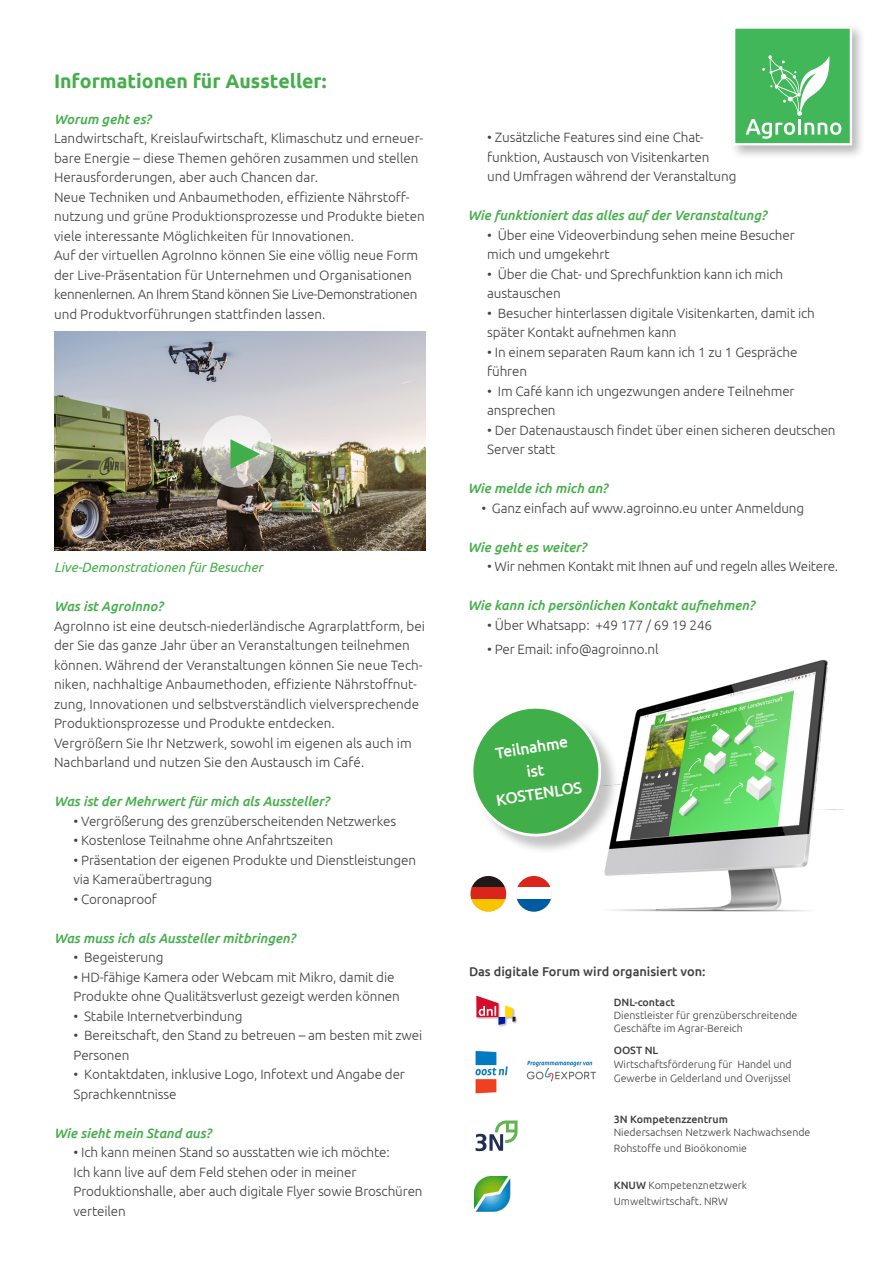
<style>
.page{position:relative;width:893px;height:1263px;background:#fff}
.page>*{position:absolute;margin:0;border:0;box-sizing:border-box;transform-origin:0 0}
.t1{font:700 19.5px "Ubuntu";color:#44ae4a}
.t2{font:500 15.75px/23.4px "Ubuntu";color:#fff;text-align:center}
.t3{font:300 13.5px/19.5px "Ubuntu";letter-spacing:-.01em;color:#404040}
.t4{font:italic 500 13.5px "Ubuntu";color:#44ae4a}
.t5{font:italic 13.5px "Ubuntu";color:#44ae4a}
.t6{font:500 12.75px "Ubuntu";color:#404040}
.t7{font:300 10.65px/12.8px "Ubuntu";color:#404040}
.t8{font:500 10.65px "Ubuntu";color:#404040}
.s1{font-weight:500;font-style:italic;color:#44ae4a}
.s2{font-weight:500}
</style>
<div class="page">
<svg style="left:476px;top:1120px;width:42px;height:31px"></svg>
<svg style="left:476px;top:996px;width:41px;height:31px"></svg>
<img style="left:475px;top:1050px;width:121px;height:44px">
<img style="left:475px;top:1176px;width:35px;height:35px">
<div style="left:730px;top:23px;width:136px;height:137px;background:#231f20;opacity:.32"></div>
<div style="left:734px;top:28px;width:117px;height:116px;background:#42b759"></div>
<div style="left:733px;top:26px;width:119px;height:119px;border:2px solid #fff"></div>
<svg style="left:746px;top:55px;width:95px;height:84px"></svg>
<img style="left:54px;top:332px;width:371px;height:218px">
<svg style="left:202px;top:415px;width:72px;height:73px"></svg>
<svg style="left:230px;top:439px;width:30px;height:30px"></svg>
<img style="left:604px;top:659px;width:239px;height:253px">
<svg style="left:516px;top:899px;width:35px;height:12px"></svg>
<svg style="left:517px;top:876px;width:34px;height:11px"></svg>
<svg style="left:472px;top:876px;width:33px;height:11px"></svg>
<svg style="left:471px;top:899px;width:35px;height:13px"></svg>
<div style="left:470px;top:887px;width:36px;height:12px;background:#da251c"></div>
<div style="left:473px;top:708px;width:146px;height:147px;background:#231f20;opacity:.26"></div>
<svg style="left:473px;top:708px;width:131px;height:132px"></svg>
<p class="t1" style="left:54px;top:69px;width:274px">Informationen für Aussteller:</p>
<p class="t3" style="left:54px;top:109px;width:372px"><span class="s1">Worum geht es?<br></span>Landwirtschaft, Kreislaufwirtschaft, Klimaschutz und erneuer&shy;bare Energie – diese Themen gehören zusammen und stellen Herausforderungen, aber auch Chancen dar.<br>Neue Techniken und Anbaumethoden, effiziente Nährstoff&shy;nutzung und grüne Produktionsprozesse und Produkte bieten viele interessante Möglichkeiten für Innovationen.<br>Auf der virtuellen AgroInno können Sie eine völlig neue Form der Live-Präsentation für Unternehmen und Organisationen kennenlernen. An Ihrem Stand können Sie Live-Demonstrationen und Produktvorführungen stattfinden lassen.</p>
<p class="t5" style="left:54px;top:559px;width:210px">Live-Demonstrationen für Besucher</p>
<p class="t3" style="left:54px;top:596px;width:372px"><span class="s1">Was ist AgroInno?<br></span>AgroInno ist eine deutsch-niederländische Agrarplattform, bei der Sie das ganze Jahr über an Veranstaltungen teilnehmen können. Während der Veranstaltungen können Sie neue Tech&shy;niken, nachhaltige Anbaumethoden, effiziente Nährstoffnut&shy;zung, Innovationen und selbstverständlich vielversprechende Produktionsprozesse und Produkte entdecken.<br>Vergrößern Sie Ihr Netzwerk, sowohl im eigenen als auch im Nachbarland und nutzen Sie den Austausch im Café.</p>
<p class="t4" style="left:54px;top:793px;width:277px">Was ist der Mehrwert für mich als Aussteller?</p>
<p class="t3" style="left:73px;top:811px;width:324px">• Vergrößerung des grenzüberscheitenden Netzwerkes</p>
<p class="t3" style="left:73px;top:830px;width:261px">• Kostenlose Teilnahme ohne Anfahrtszeiten</p>
<p class="t3" style="left:73px;top:850px;width:344px">• Präsentation der eigenen Produkte und Dienstleistungen via Kameraübertragung</p>
<p class="t3" style="left:73px;top:889px;width:85px">• Coronaproof</p>
<p class="t4" style="left:54px;top:929px;width:243px">Was muss ich als Aussteller mitbringen?</p>
<p class="t3" style="left:73px;top:947px;width:91px">• Begeisterung</p>
<p class="t3" style="left:73px;top:967px;width:328px">• HD-fähige Kamera oder Webcam mit Mikro, damit die<br>Produkte ohne Qualitätsverlust gezeigt werden können</p>
<p class="t3" style="left:73px;top:1006px;width:170px">• Stabile Internetverbindung</p>
<p class="t3" style="left:73px;top:1025px;width:350px">• Bereitschaft, den Stand zu betreuen – am besten mit zwei<br>Personen</p>
<p class="t3" style="left:73px;top:1064px;width:333px">• Kontaktdaten, inklusive Logo, Infotext und Angabe der<br>Sprachkenntnisse</p>
<p class="t4" style="left:54px;top:1124px;width:159px">Wie sieht mein Stand aus?</p>
<p class="t3" style="left:73px;top:1142px;width:318px">• Ich kann meinen Stand so ausstatten wie ich möchte:</p>
<p class="t3" style="left:73px;top:1162px;width:284px">Ich kann live auf dem Feld stehen oder in meiner</p>
<p class="t3" style="left:73px;top:1181px;width:351px">Produktionshalle, aber auch digitale Flyer sowie Broschüren verteilen</p>
<p class="t3" style="left:487px;top:127px;width:251px">• Zusätzliche Features sind eine Chat&shy;funktion, Austausch von Visitenkarten<br>und Umfragen während der Veranstaltung</p>
<p class="t4" style="left:468px;top:207px;width:300px">Wie funktioniert das alles auf der Veranstaltung?</p>
<p class="t3" style="left:487px;top:225px;width:309px">• Über eine Videoverbindung sehen meine Besucher mich und umgekehrt</p>
<p class="t3" style="left:487px;top:264px;width:297px">• Über die Chat- und Sprechfunktion kann ich mich austauschen</p>
<p class="t3" style="left:487px;top:303px;width:329px">• Besucher hinterlassen digitale Visitenkarten, damit ich später Kontakt aufnehmen kann</p>
<p class="t3" style="left:487px;top:342px;width:312px">• In einem separaten Raum kann ich 1 zu 1 Gespräche führen</p>
<p class="t3" style="left:487px;top:381px;width:309px">• Im Café kann ich ungezwungen andere Teilnehmer ansprechen</p>
<p class="t3" style="left:487px;top:420px;width:350px">• Der Datenaustausch findet über einen sicheren deutschen<br>Server statt</p>
<p class="t4" style="left:468px;top:480px;width:142px">Wie melde ich mich an?</p>
<p class="t3" style="left:481px;top:498px;width:324px">• Ganz einfach auf www.agroinno.eu unter Anmeldung</p>
<p class="t4" style="left:468px;top:539px;width:120px">Wie geht es weiter?</p>
<p class="t3" style="left:487px;top:556px;width:353px">• Wir nehmen Kontakt mit Ihnen auf und regeln alles Weitere.</p>
<p class="t4" style="left:468px;top:597px;width:288px">Wie kann ich persönlichen Kontakt aufnehmen?</p>
<p class="t3" style="left:487px;top:615px;width:226px">• Über Whatsapp: +49 177 / 69 19 246</p>
<p class="t3" style="left:487px;top:639px;width:173px">• Per Email: info@agroinno.nl</p>
<p class="t2" style="left:494px;top:741px;width:75px;rotate:-9deg">Teilnahme ist</p>
<p class="t2" style="left:494px;top:788px;width:88px;rotate:-9deg">KOSTENLOS</p>
<p class="t6" style="left:469px;top:963px;width:238px">Das digitale Forum wird organisiert von:</p>
<p class="t8" style="left:614px;top:996px;width:63px">DNL-contact</p>
<p class="t7" style="left:614px;top:1009px;width:185px">Dienstleister für grenzüberschreitende<br>Geschäfte im Agrar-Bereich</p>
<p class="t8" style="left:614px;top:1044px;width:46px">OOST NL</p>
<p class="t7" style="left:614px;top:1057px;width:179px;line-height:13.8px">Wirtschaftsförderung für Handel und<br>Gewerbe in Gelderland und Overijssel</p>
<p class="t8" style="left:614px;top:1113px;width:116px">3N Kompetenzzentrum</p>
<p class="t7" style="left:614px;top:1124px;width:198px;line-height:15.9px">Niedersachsen Netzwerk Nachwachsende<br>Rohstoffe und Bioökonomie</p>
<p class="t7" style="left:614px;top:1179px;width:135px"><span class="s2">KNUW</span> Kompetenznetzwerk</p>
<p class="t7" style="left:614px;top:1195px;width:116px">Umweltwirtschaft. NRW</p>
</div>
